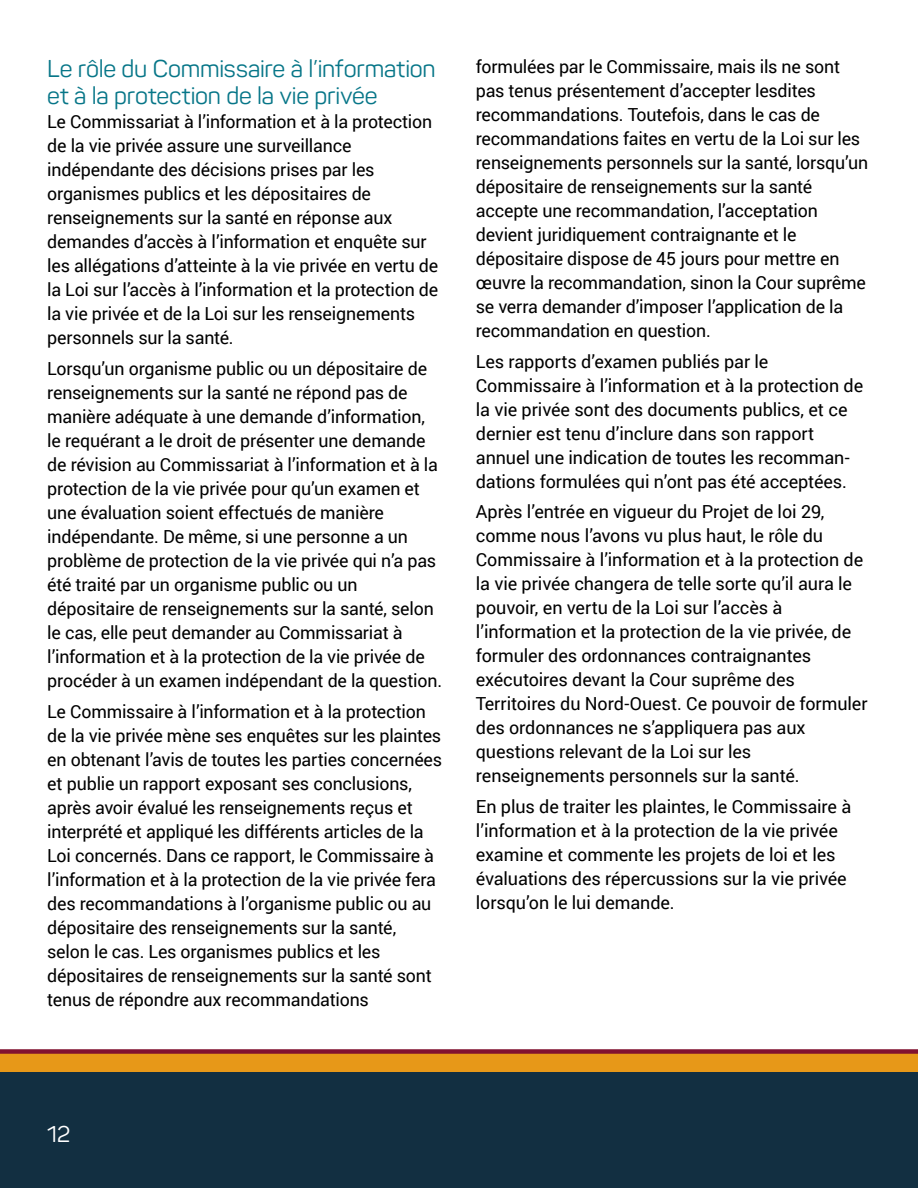
<style>
.page{position:relative;width:918px;height:1188px;background:#fff}
.page>*{position:absolute;margin:0;border:0;box-sizing:border-box;transform-origin:0 0}
.Subtitle{font:24px/27px "Panton W01";letter-spacing:-.005em;color:#077688}
.t1{font:22.5px "Panton W01";color:#fff}
.Body{font:18px/24px "Roboto";letter-spacing:-.01em;color:#000}
</style>
<div class="page">
<svg style="left:0;top:1049px;width:918px;height:24px;background:#cb7b20"></svg>
<div style="left:0;top:1073px;width:918px;height:115px;background:#122f41"></div>
<p class="Subtitle" style="left:47px;top:56px;width:390px">Le rôle du Commissaire à l’information et à la protection de la vie privée</p>
<p class="Body" style="left:47px;top:109px;width:393px">Le Commissariat à l’information et à la protection de la vie privée assure une surveillance indépendante des décisions prises par les organismes publics et les dépositaires de renseignements sur la santé en réponse aux demandes d’accès à l’information et enquête sur les allégations d’atteinte à la vie privée en vertu de la Loi sur l’accès à l’information et la protection de la vie privée et de la Loi sur les renseignements personnels sur la santé.</p>
<p class="Body" style="left:47px;top:356px;width:396px">Lorsqu’un organisme public ou un dépositaire de renseignements sur la santé ne répond pas de manière adéquate à une demande d’information, le requérant a le droit de présenter une demande de révision au Commissariat à l’information et à la protection de la vie privée pour qu’un examen et une évaluation soient effectués de manière indépendante. De même, si une personne a un problème de protection de la vie privée qui n’a pas été traité par un organisme public ou un dépositaire de renseignements sur la santé, selon le cas, elle peut demander au Commissariat à l’information et à la protection de la vie privée de procéder à un examen indépendant de la question.</p>
<p class="Body" style="left:47px;top:699px;width:396px">Le Commissaire à l’information et à la protection de la vie privée mène ses enquêtes sur les plaintes en obtenant l’avis de toutes les parties concernées et publie un rapport exposant ses conclusions, après avoir évalué les renseignements reçus et interprété et appliqué les différents articles de la Loi concernés. Dans ce rapport, le Commissaire à l’information et à la protection de la vie privée fera des recommandations à l’organisme public ou au dépositaire des renseignements sur la santé, selon le cas. Les organismes publics et les dépositaires de renseignements sur la santé sont tenus de répondre aux recommandations</p>
<p class="Body" style="left:476px;top:54px;width:394px">formulées par le Commissaire, mais ils ne sont pas tenus présentement d’accepter lesdites recommandations. Toutefois, dans le cas de recommandations faites en vertu de la Loi sur les renseignements personnels sur la santé, lorsqu’un dépositaire de renseignements sur la santé accepte une recommandation, l’acceptation devient juridiquement contraignante et le dépositaire dispose de 45 jours pour mettre en œuvre la recommandation, sinon la Cour suprême se verra demander d’imposer l’application de la recommandation en question.</p>
<p class="Body" style="left:476px;top:349px;width:389px">Les rapports d’examen publiés par le Commissaire à l’information et à la protection de la vie privée sont des documents publics, et ce dernier est tenu d’inclure dans son rapport annuel une indication de toutes les recomman&shy;dations formulées qui n’ont pas été acceptées.</p>
<p class="Body" style="left:476px;top:499px;width:393px">Après l’entrée en vigueur du Projet de loi 29, comme nous l’avons vu plus haut, le rôle du Commissaire à l’information et à la protection de la vie privée changera de telle sorte qu’il aura le pouvoir, en vertu de la Loi sur l’accès à l’information et la protection de la vie privée, de formuler des ordonnances contraignantes exécutoires devant la Cour suprême des Territoires du Nord-Ouest. Ce pouvoir de formuler des ordonnances ne s’appliquera pas aux questions relevant de la Loi sur les renseignements personnels sur la santé.</p>
<p class="Body" style="left:476px;top:794px;width:377px">En plus de traiter les plaintes, le Commissaire à l’information et à la protection de la vie privée examine et commente les projets de loi et les évaluations des répercussions sur la vie privée lorsqu’on le lui demande.</p>
<p class="t1" style="left:47px;top:1121px;width:25px">12</p>
</div>
